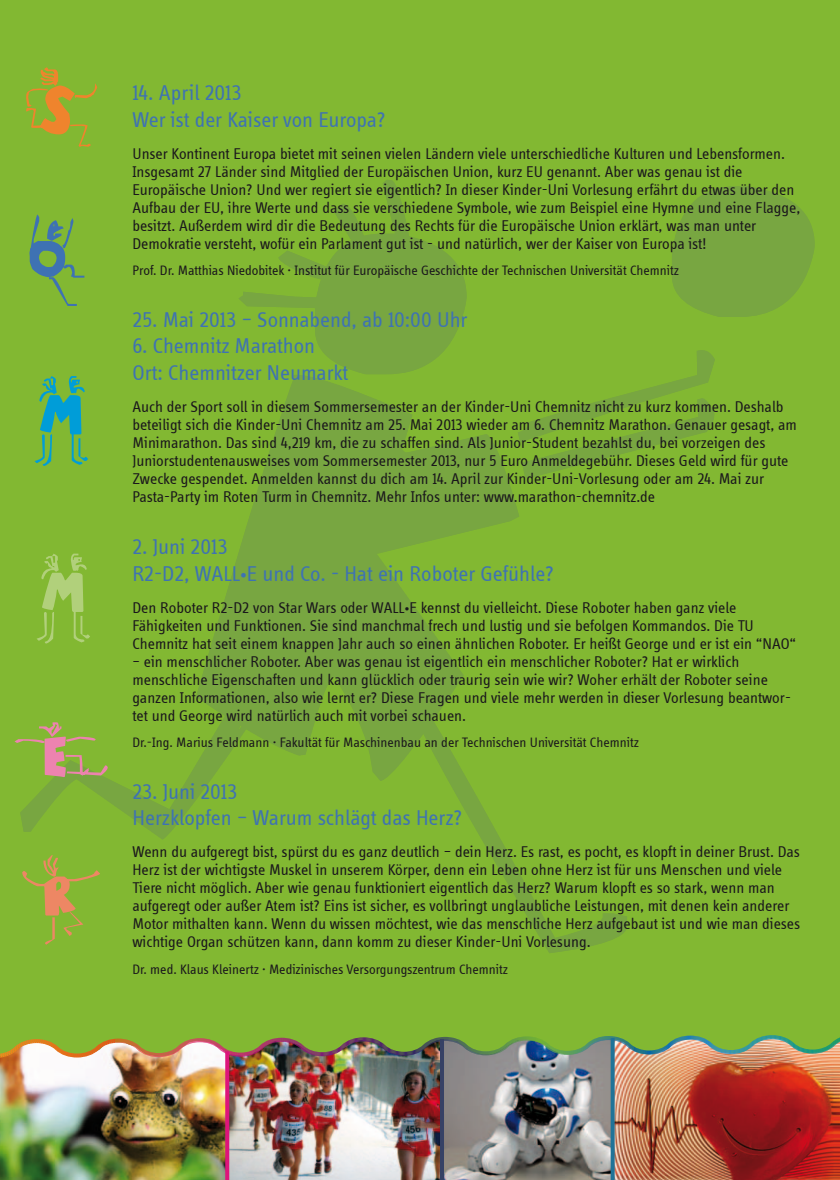
<style>
.page{position:relative;width:840px;height:1180px;background:#fff}
.page>*{position:absolute;margin:0;border:0;box-sizing:border-box;transform-origin:0 0}
.t1{font:22px/26.4px "Info Disp";color:#3e72b3}
.t2{font:16px/18px "Info Disp";color:#1a171c}
.t3{font:14px "Info Disp";color:#1a171c}
.s1{font-family:"Myriad Pro"}
</style>
<div class="page">
<div style="left:0;top:0;width:839px;height:1179px;background:#82b832"></div>
<img style="left:229px;top:1057px;width:211px;height:122px">
<img style="left:444px;top:1057px;width:395px;height:122px">
<img style="left:0;top:1057px;width:225px;height:122px">
<svg style="left:448px;top:780px;width:178px;height:173px"></svg>
<svg style="left:198px;top:375px;width:321px;height:405px;fill:#78a641"></svg>
<svg style="left:517px;top:350px;width:197px;height:128px"></svg>
<svg style="left:239px;top:180px;width:227px;height:194px"></svg>
<svg style="left:672px;top:186px;width:142px;height:131px"></svg>
<svg style="left:26px;top:67px;width:71px;height:80px"></svg>
<svg style="left:29px;top:214px;width:55px;height:92px"></svg>
<svg style="left:35px;top:376px;width:53px;height:90px"></svg>
<svg style="left:37px;top:553px;width:53px;height:90px"></svg>
<svg style="left:15px;top:689px;width:255px;height:150px"></svg>
<svg style="left:22px;top:855px;width:78px;height:89px"></svg>
<svg style="left:225px;top:1057px;width:4px;height:122px"></svg>
<hr style="left:440px;top:1038px;width:4px;height:141px;background:#364165">
<svg style="left:610px;top:1057px;width:4px;height:122px"></svg>
<img style="left:115px;top:1034px;width:725px;height:23px">
<hr style="left:113px;top:1034px;width:2px;height:23px;background:#e15717">
<hr style="left:111px;top:1034px;width:2px;height:23px;background:#e15917">
<hr style="left:109px;top:1034px;width:2px;height:23px;background:#e15917">
<hr style="left:107px;top:1034px;width:2px;height:23px;background:#e15a17">
<hr style="left:105px;top:1034px;width:2px;height:23px;background:#e25b17">
<hr style="left:103px;top:1034px;width:2px;height:23px;background:#e25c18">
<hr style="left:101px;top:1034px;width:2px;height:23px;background:#e35e18">
<hr style="left:99px;top:1034px;width:2px;height:23px;background:#e35f17">
<hr style="left:97px;top:1034px;width:2px;height:23px;background:#e36017">
<hr style="left:95px;top:1034px;width:2px;height:23px;background:#e36118">
<hr style="left:93px;top:1034px;width:2px;height:23px;background:#e36218">
<hr style="left:91px;top:1034px;width:2px;height:23px;background:#e36218">
<hr style="left:89px;top:1034px;width:2px;height:23px;background:#e36318">
<hr style="left:87px;top:1034px;width:2px;height:23px;background:#e46419">
<hr style="left:85px;top:1034px;width:2px;height:23px;background:#e46518">
<hr style="left:83px;top:1034px;width:2px;height:23px;background:#e46618">
<hr style="left:81px;top:1034px;width:2px;height:23px;background:#e46718">
<hr style="left:79px;top:1034px;width:2px;height:23px;background:#e46818">
<hr style="left:77px;top:1034px;width:2px;height:23px;background:#e46919">
<hr style="left:75px;top:1034px;width:2px;height:23px;background:#e46a19">
<hr style="left:73px;top:1034px;width:2px;height:23px;background:#e46a18">
<hr style="left:71px;top:1034px;width:2px;height:23px;background:#e56b18">
<hr style="left:69px;top:1034px;width:2px;height:23px;background:#e56c19">
<hr style="left:67px;top:1034px;width:2px;height:23px;background:#e56d19">
<hr style="left:65px;top:1034px;width:2px;height:23px;background:#e56e19">
<hr style="left:63px;top:1034px;width:2px;height:23px;background:#e56f19">
<hr style="left:61px;top:1034px;width:2px;height:23px;background:#e67018">
<hr style="left:59px;top:1034px;width:2px;height:23px;background:#e67119">
<hr style="left:57px;top:1034px;width:2px;height:23px;background:#e67119">
<hr style="left:55px;top:1034px;width:2px;height:23px;background:#e67219">
<hr style="left:53px;top:1034px;width:2px;height:23px;background:#e67319">
<hr style="left:51px;top:1034px;width:2px;height:23px;background:#e6741a">
<hr style="left:49px;top:1034px;width:2px;height:23px;background:#e7751a">
<hr style="left:47px;top:1034px;width:2px;height:23px;background:#e7761a">
<hr style="left:45px;top:1034px;width:2px;height:23px;background:#e7771a">
<hr style="left:43px;top:1034px;width:2px;height:23px;background:#e7781b">
<hr style="left:41px;top:1034px;width:2px;height:23px;background:#e7781b">
<hr style="left:39px;top:1034px;width:2px;height:23px;background:#e7791b">
<hr style="left:37px;top:1034px;width:2px;height:23px;background:#e87a1b">
<hr style="left:35px;top:1034px;width:2px;height:23px;background:#e87b1a">
<hr style="left:33px;top:1034px;width:2px;height:23px;background:#e87c1c">
<hr style="left:31px;top:1034px;width:2px;height:23px;background:#e87d1c">
<hr style="left:29px;top:1034px;width:2px;height:23px;background:#e87e1b">
<hr style="left:27px;top:1034px;width:2px;height:23px;background:#e87e1d">
<hr style="left:25px;top:1034px;width:2px;height:23px;background:#e87f1c">
<hr style="left:23px;top:1034px;width:2px;height:23px;background:#e9801c">
<hr style="left:21px;top:1034px;width:2px;height:23px;background:#e9811c">
<hr style="left:19px;top:1034px;width:2px;height:23px;background:#e9821d">
<hr style="left:17px;top:1034px;width:2px;height:23px;background:#e9831d">
<hr style="left:15px;top:1034px;width:2px;height:23px;background:#e9831d">
<hr style="left:13px;top:1034px;width:2px;height:23px;background:#e9841d">
<hr style="left:11px;top:1034px;width:2px;height:23px;background:#e9851c">
<hr style="left:9px;top:1034px;width:2px;height:23px;background:#ea861e">
<hr style="left:7px;top:1034px;width:2px;height:23px;background:#ea871d">
<hr style="left:5px;top:1034px;width:2px;height:23px;background:#ea871d">
<hr style="left:3px;top:1034px;width:2px;height:23px;background:#eb881d">
<hr style="left:1px;top:1034px;width:2px;height:23px;background:#eb8a1e">
<h1 class="t1" style="left:132px;top:80px;width:254px">14. April 2013<br>Wer ist der Kaiser von Europa?</h1>
<p class="t2" style="left:132px;top:144px;width:669px">Unser Kontinent Europa bietet mit seinen vielen Ländern viele unterschiedliche Kulturen und Lebensformen.<br>Insgesamt 27 Länder sind Mitglied der Europäischen Union, kurz EU genannt. Aber was genau ist die Europäische Union? Und wer regiert sie eigentlich? In dieser Kinder-Uni Vorlesung erfährt du etwas über den Aufbau der EU, ihre Werte und dass sie verschiedene Symbole, wie zum Beispiel eine Hymne und eine Flagge, besitzt. Außerdem wird dir die Bedeutung des Rechts für die Europäische Union erklärt, was man unter Demokratie versteht, wofür ein Parlament gut ist - und natürlich, wer der Kaiser von Europa ist!</p>
<p class="t3" style="left:132px;top:263px;width:547px">Prof. Dr. Matthias Niedobitek · Institut für Europäische Geschichte der Technischen Universität Chemnitz</p>
<h1 class="t1" style="left:132px;top:306px;width:336px">25. Mai 2013 – Sonnabend, ab 10:00 Uhr</h1>
<h1 class="t1" style="left:132px;top:333px;width:217px">6. Chemnitz Marathon<br>Ort: Chemnitzer Neumarkt</h1>
<p class="t2" style="left:132px;top:397px;width:665px">Auch der Sport soll in diesem Sommersemester an der Kinder-Uni Chemnitz nicht zu kurz kommen. Deshalb beteiligt sich die Kinder-Uni Chemnitz am 25. Mai 2013 wieder am 6. Chemnitz Marathon. Genauer gesagt, am Minimarathon. Das sind 4,219 km, die zu schaffen sind. Als Junior-Student bezahlst du, bei vorzeigen des Juniorstudentenausweises vom Sommersemester 2013, nur 5 Euro Anmeldegebühr. Dieses Geld wird für gute Zwecke gespendet. Anmelden kannst du dich am 14. April zur Kinder-Uni-Vorlesung oder am 24. Mai zur Pasta-Party im Roten Turm in Chemnitz. Mehr Infos unter: www.marathon-chemnitz.de</p>
<h1 class="t1" style="left:132px;top:533px;width:422px">2. Juni 2013<br>R2-D2, WALL<span class="s1">•</span>E und Co. - Hat ein Roboter Gefühle?</h1>
<p class="t2" style="left:132px;top:598px;width:665px">Den Roboter R2-D2 von Star Wars oder WALL<span class="s1">•</span>E kennst du vielleicht. Diese Roboter haben ganz viele<br>Fähigkeiten und Funktionen. Sie sind manchmal frech und lustig und sie befolgen Kommandos. Die TU<br>Chemnitz hat seit einem knappen Jahr auch so einen ähnlichen Roboter. Er heißt George und er ist ein “NAO“</p>
<p class="t2" style="left:132px;top:652px;width:659px">– ein menschlicher Roboter. Aber was genau ist eigentlich ein menschlicher Roboter? Hat er wirklich menschliche Eigenschaften und kann glücklich oder traurig sein wie wir? Woher erhält der Roboter seine ganzen Informationen, also wie lernt er? Diese Fragen und viele mehr werden in dieser Vorlesung beantwor&shy;tet und George wird natürlich auch mit vorbei schauen.</p>
<p class="t3" style="left:132px;top:734px;width:507px">Dr.-Ing. Marius Feldmann · Fakultät für Maschinenbau an der Technischen Universität Chemnitz</p>
<h1 class="t1" style="left:132px;top:778px;width:331px">23. Juni 2013<br>Herzklopfen – Warum schlägt das Herz?</h1>
<p class="t2" style="left:132px;top:843px;width:668px">Wenn du aufgeregt bist, spürst du es ganz deutlich – dein Herz. Es rast, es pocht, es klopft in deiner Brust. Das Herz ist der wichtigste Muskel in unserem Körper, denn ein Leben ohne Herz ist für uns Menschen und viele Tiere nicht möglich. Aber wie genau funktioniert eigentlich das Herz? Warum klopft es so stark, wenn man aufgeregt oder außer Atem ist? Eins ist sicher, es vollbringt unglaubliche Leistungen, mit denen kein anderer Motor mithalten kann. Wenn du wissen möchtest, wie das menschliche Herz aufgebaut ist und wie man dieses wichtige Organ schützen kann, dann komm zu dieser Kinder-Uni Vorlesung.</p>
<p class="t3" style="left:132px;top:961px;width:377px">Dr. med. Klaus Kleinertz · Medizinisches Versorgungszentrum Chemnitz</p>
</div>
